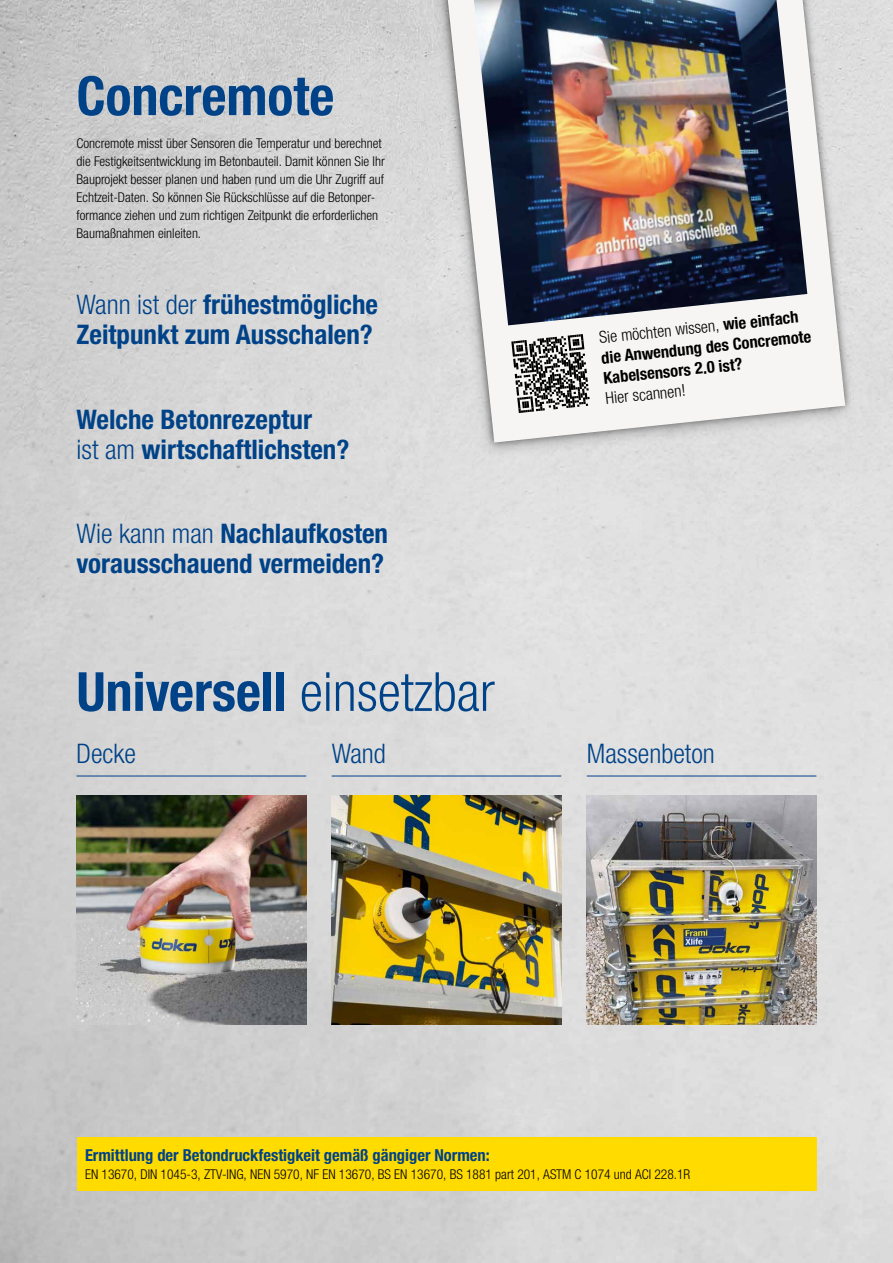
<style>
.page{position:relative;width:893px;height:1263px;background:#fff}
.page>*{position:absolute;margin:0;border:0;box-sizing:border-box;transform-origin:0 0}
.t1{font:700 condensed 54px "Helvetica Neue LTW1 G";color:#004287}
.t2{font:700 condensed 27px/30px "Helvetica Neue LTW1 G";color:#004287}
.t3{font:300 condensed 27px "Helvetica Neue LTW1 G";color:#004287}
.t4{font:700 condensed 16.5px/20.4px "Helvetica Neue LTW1 G";color:#000}
.t5{font:700 condensed 16.5px "Helvetica Neue LTW1 G";color:#004287}
.t6{font:300 condensed 16.5px "Helvetica Neue LTW1 G";color:#000}
.t7{font:300 condensed 13.5px/18px "Helvetica Neue LTW1 G";color:#000}
.s1{font-weight:300}
</style>
<div class="page">
<img style="left:0;top:0;width:893px;height:1263px">
<div style="left:77px;top:1137px;width:739px;height:54px;background:#ffdb00"></div>
<img style="left:77px;top:795px;width:229px;height:230px">
<img style="left:332px;top:795px;width:229px;height:230px">
<img style="left:587px;top:795px;width:229px;height:230px">
<hr style="left:77px;top:776px;width:229px;height:1px;background:#004287">
<hr style="left:332px;top:776px;width:229px;height:1px;background:#004287">
<hr style="left:587px;top:776px;width:229px;height:1px;background:#004287">
<div style="left:431px;top:0;width:426px;height:460px;background:#dedede"></div>
<svg style="left:438px;top:0;width:415px;height:451px"></svg>
<svg style="left:446px;top:0;width:399px;height:442px;fill:#f6f5f3"></svg>
<img style="left:474px;top:0;width:333px;height:325px">
<svg style="left:511px;top:334px;width:79px;height:79px;background:#8d8c8b"></svg>
<h1 class="t1" style="left:77px;top:64px;width:259px">Concremote</h1>
<p class="t7" style="left:77px;top:134px;width:310px">Concremote misst über Sensoren die Temperatur und berechnet die Festigkeitsentwicklung im Betonbauteil. Damit können Sie Ihr Bauprojekt besser planen und haben rund um die Uhr Zugriff auf Echtzeit-Daten. So können Sie Rückschlüsse auf die Betonper&shy;formance ziehen und zum richtigen Zeitpunkt die erforderlichen Baumaßnahmen einleiten.</p>
<h2 class="t2" style="left:77px;top:289px;width:303px"><span class="s1">Wann ist der</span> frühestmögliche<br>Zeitpunkt zum Ausschalen?</h2>
<h2 class="t2" style="left:77px;top:404px;width:274px">Welche Betonrezeptur<br><span class="s1">ist am</span> wirtschaftlichsten?</h2>
<h2 class="t2" style="left:77px;top:519px;width:313px"><span class="s1">Wie kann man</span> Nachlaufkosten vorausschauend vermeiden?</h2>
<h1 class="t1" style="left:77px;top:659px;width:420px">Universell <span class="s1">einsetzbar</span></h1>
<p class="t4" style="left:598px;top:328px;width:212px;rotate:-6deg"><span class="s1">Sie möchten wissen,</span> wie einfach die Anwendung des Concremote<br>Kabelsensors 2.0 ist?</p>
<p class="t6" style="left:605px;top:389px;width:82px;rotate:-6deg">Hier scannen!</p>
<h2 class="t3" style="left:77px;top:738px;width:61px">Decke</h2>
<h2 class="t3" style="left:332px;top:738px;width:56px">Wand</h2>
<h2 class="t3" style="left:587px;top:738px;width:130px">Massenbeton</h2>
<p class="t5" style="left:85px;top:1145px;width:406px">Ermittlung der Betondruckfestigkeit gemäß gängiger Normen:</p>
<p class="t7" style="left:85px;top:1165px;width:607px">EN 13670, DIN 1045-3, ZTV-ING, NEN 5970, NF EN 13670, BS EN 13670, BS 1881 part 201, ASTM C 1074 und ACI 228.1R</p>
</div>
